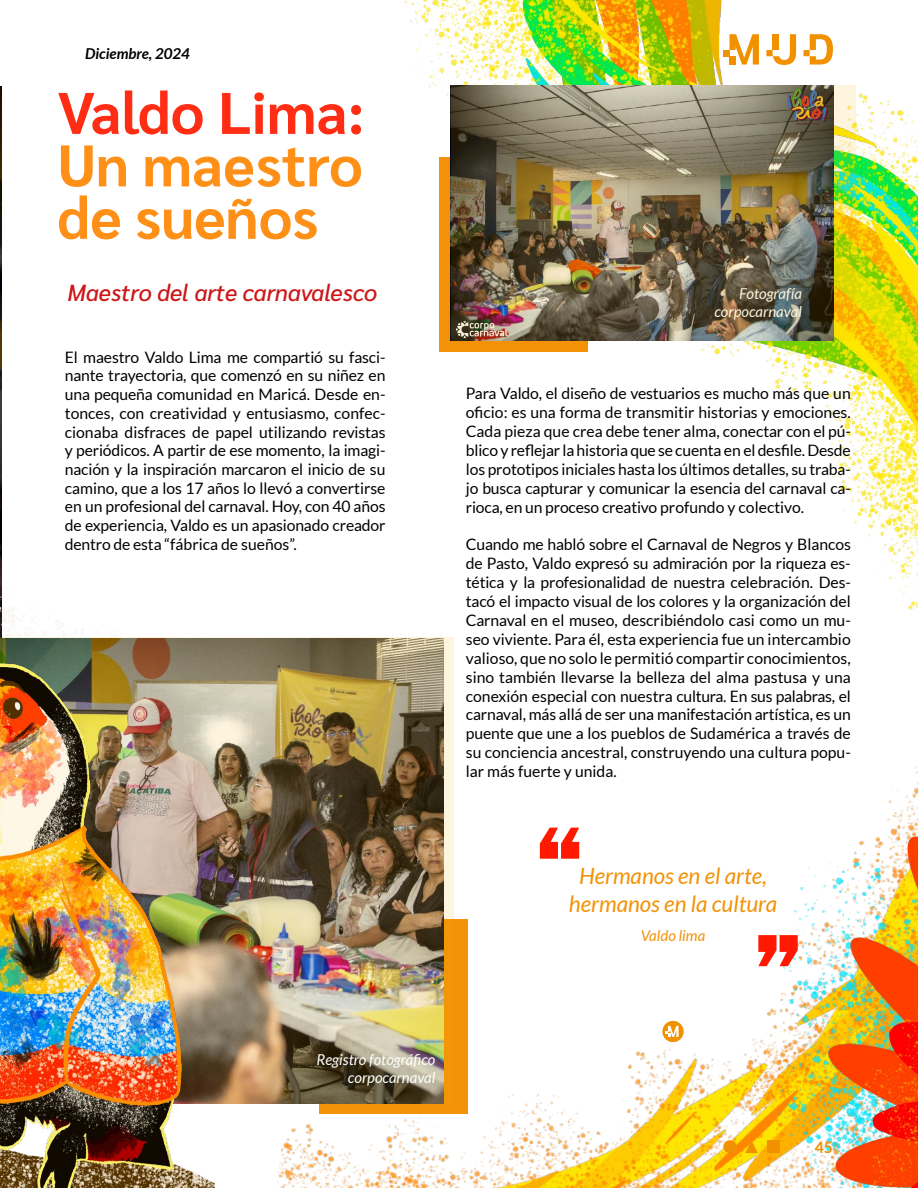
<style>
.page{position:relative;width:918px;height:1188px;background:#fff}
.page>*{position:absolute;margin:0;border:0;box-sizing:border-box;transform-origin:0 0}
.t1{font:700 58.5px/52.5px "Sarabun";color:#ff9017}
.t2{font:700 58.5px "Sarabun";color:#ff2d14}
.t3{font:italic 500 23.25px "Sarabun";color:#cd1719}
.t4{font:italic 22.5px/28.5px "Lato";color:#f39207;text-align:center}
.t5{font:15.75px/18.9px "Lato";color:#000;text-align:justify}
.t6{font:700 15.75px "Lato";color:#f29100}
.t7{font:italic 15px/18px "Lato";color:#fff;text-align:right}
.t8{font:italic 700 15px "Lato";color:#000}
.t9{font:italic 15px "Lato";color:#f39207}
</style>
<div class="page">
<img style="left:1px;top:86px;width:1px;height:461px">
<hr style="left:0;top:86px;width:1px;height:549px;background:#f5c400">
<img style="left:215px;top:637px;width:61px;height:466px">
<img style="left:276px;top:637px;width:642px;height:551px">
<img style="left:405px;top:0;width:513px;height:610px">
<img style="left:685px;top:784px;width:233px;height:404px">
<img style="left:452px;top:85px;width:404px;height:256px">
<svg style="left:540px;top:828px;width:39px;height:31px"></svg>
<svg style="left:758px;top:935px;width:40px;height:31px"></svg>
<svg style="left:662px;top:1021px;width:22px;height:21px"></svg>
<svg style="left:666px;top:1026px;width:13px;height:11px"></svg>
<img style="left:0;top:634px;width:215px;height:554px">
<svg style="left:723px;top:34px;width:36px;height:31px"></svg>
<svg style="left:804px;top:34px;width:29px;height:31px"></svg>
<svg style="left:766px;top:34px;width:30px;height:31px"></svg>
<div style="left:773px;top:34px;width:6px;height:16px;background:#f29100"></div>
<div style="left:767px;top:1140px;width:13px;height:13px;background:#f29100"></div>
<div style="left:723px;top:1140px;width:13px;height:13px;background:#f29100;border-radius:50%"></div>
<svg style="left:745px;top:1140px;width:13px;height:13px"></svg>
<p class="t8" style="left:85px;top:45px;width:106px">Diciembre, 2024</p>
<h1 class="t2" style="left:57px;top:79px;width:309px">Valdo Lima:</h1>
<h1 class="t1" style="left:57px;top:140px;width:307px">Un maestro de sueños</h1>
<h2 class="t3" style="left:67px;top:279px;width:311px">Maestro del arte carnavalesco</h2>
<p class="t5" style="left:65px;top:347px;width:322px">El maestro Valdo Lima me compartió su fasci&shy;nante trayectoria, que comenzó en su niñez en una pequeña comunidad en Maricá. Desde en&shy;tonces, con creatividad y entusiasmo, confec&shy;cionaba disfraces de papel utilizando revistas y periódicos. A partir de ese momento, la imagi&shy;nación y la inspiración marcaron el inicio de su camino, que a los 17 años lo llevó a convertirse en un profesional del carnaval. Hoy, con 40 años de experiencia, Valdo es un apasionado creador dentro de esta “fábrica de sueños”.</p>
<p class="t7" style="left:715px;top:285px;width:89px">Fotografía corpocarnaval</p>
<p class="t5" style="left:466px;top:384px;width:386px">Para Valdo, el diseño de vestuarios es mucho más que un oficio: es una forma de transmitir historias y emociones.<br>Cada pieza que crea debe tener alma, conectar con el pú&shy;blico y reflejar la historia que se cuenta en el desfile. Desde los prototipos iniciales hasta los últimos detalles, su traba&shy;jo busca capturar y comunicar la esencia del carnaval ca&shy;rioca, en un proceso creativo profundo y colectivo.</p>
<p class="t5" style="left:466px;top:535px;width:387px">Cuando me habló sobre el Carnaval de Negros y Blancos de Pasto, Valdo expresó su admiración por la riqueza es&shy;tética y la profesionalidad de nuestra celebración. Des&shy;tacó el impacto visual de los colores y la organización del Carnaval en el museo, describiéndolo casi como un mu&shy;seo viviente. Para él, esta experiencia fue un intercambio valioso, que no solo le permitió compartir conocimientos, sino también llevarse la belleza del alma pastusa y una conexión especial con nuestra cultura. En sus palabras, el carnaval, más allá de ser una manifestación artística, es un puente que une a los pueblos de Sudamérica a través de su conciencia ancestral, construyendo una cultura popu&shy;lar más fuerte y unida.</p>
<h3 class="t4" style="left:569px;top:862px;width:210px">Hermanos en el arte, hermanos en la cultura</h3>
<p class="t9" style="left:641px;top:927px;width:66px">Valdo lima</p>
<p class="t7" style="left:316px;top:1051px;width:121px">Registro fotográfico corpocarnaval</p>
<p class="t6" style="left:815px;top:1138px;width:20px">45</p>
</div>
